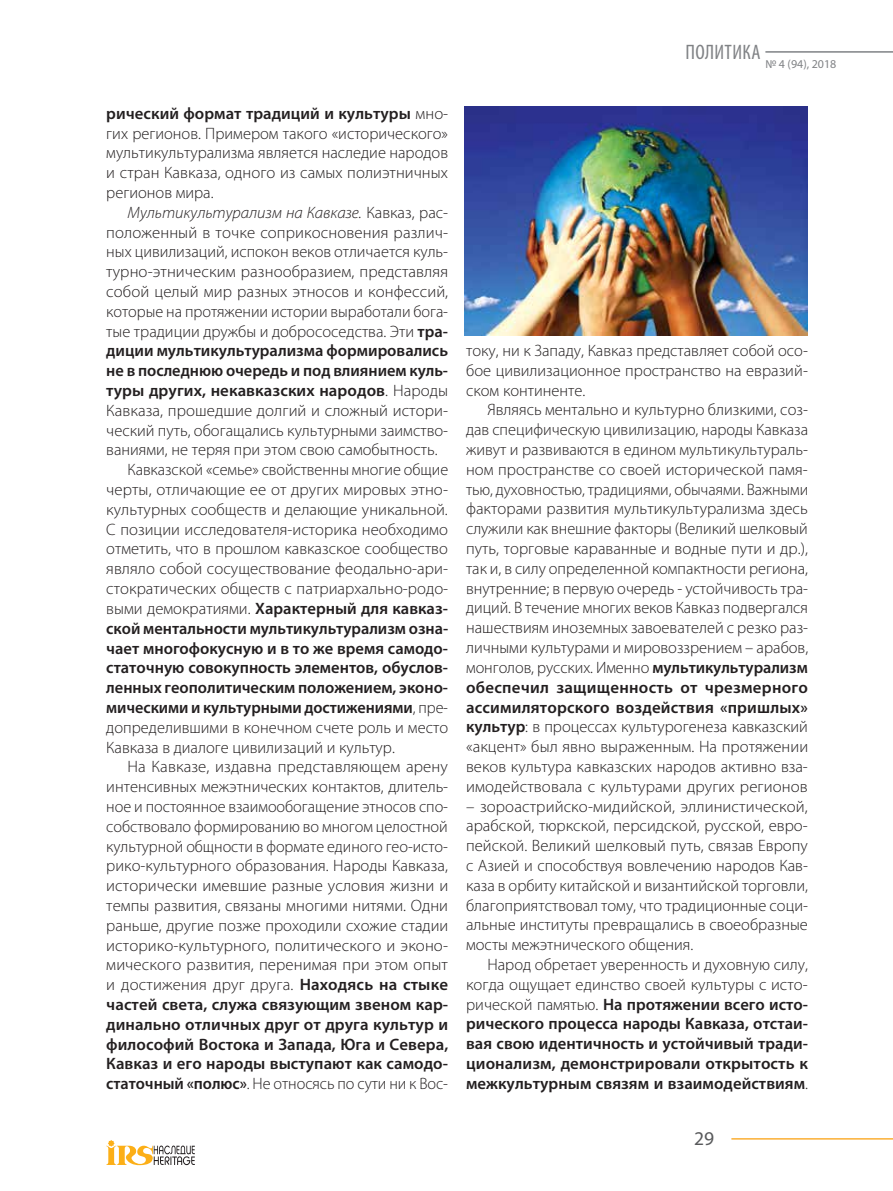
<style>
.page{position:relative;width:893px;height:1191px;background:#fff}
.page>*{position:absolute;margin:0;border:0;box-sizing:border-box;transform-origin:0 0}
.t1{font:condensed 21px "Myriad Pro";letter-spacing:.02em;color:#808285}
.t2{font:19.5px "Myriad Pro";color:#58595b}
.t3{font:300 16.5px/19.8px "Myriad Pro";color:#231f20;text-align:justify}
.t4{font:600 16.5px/19.8px "Myriad Pro";color:#231f20;text-align:justify}
.t5{font:italic 300 16.5px "Myriad Pro";color:#231f20}
.t6{font:12px "Myriad Pro";color:#808285}
.s1{font-weight:600}
.s2{font-style:normal}
.s3{font-weight:300}
</style>
<div class="page">
<hr style="left:765px;top:51px;width:128px;height:2px;background:#808285">
<hr style="left:731px;top:1138px;width:162px;height:1px;background:#fbaf34">
<svg style="left:106px;top:1140px;width:89px;height:25px"></svg>
<img style="left:464px;top:106px;width:344px;height:229px">
<p class="t3" style="left:106px;top:104px;width:343px"><span class="s1">рический формат традиций и культуры</span> мно&shy;гих регионов. Примером такого «исторического» мультикультурализма является наследие народов и стран Кавказа, одного из самых полиэтничных регионов мира.</p>
<p class="t5" style="left:128px;top:203px;width:322px">Мультикультурализм на Кавказе. <span class="s2">Кавказ, рас-</span></p>
<p class="t3" style="left:106px;top:222px;width:343px">положенный в точке соприкосновения различ-</p>
<p class="t3" style="left:106px;top:242px;width:343px">ных цивилизаций, испокон веков отличается куль-</p>
<p class="t3" style="left:106px;top:262px;width:343px">турно-этническим разнообразием, представляя</p>
<p class="t3" style="left:106px;top:282px;width:343px">собой целый мир разных этносов и конфессий,</p>
<p class="t3" style="left:106px;top:302px;width:343px">которые на протяжении истории выработали бога-</p>
<p class="t3" style="left:106px;top:321px;width:343px">тые традиции дружбы и добрососедства. Эти <span class="s1">тра-</span></p>
<p class="t4" style="left:106px;top:340px;width:343px">диции мультикультурализма формировались</p>
<p class="t4" style="left:106px;top:360px;width:343px">не в последнюю очередь и под влиянием куль-</p>
<p class="t4" style="left:106px;top:380px;width:343px">туры других, некавказских народов<span class="s3">. Народы</span></p>
<p class="t3" style="left:106px;top:401px;width:343px">Кавказа, прошедшие долгий и сложный истори-</p>
<p class="t3" style="left:106px;top:420px;width:343px">ческий путь, обогащались культурными заимство-</p>
<p class="t3" style="left:106px;top:440px;width:333px">ваниями, не теряя при этом свою самобытность.</p>
<p class="t3" style="left:128px;top:460px;width:322px">Кавказской «семье» свойственны многие общие</p>
<p class="t3" style="left:106px;top:480px;width:343px">черты, отличающие ее от других мировых этно-</p>
<p class="t3" style="left:106px;top:500px;width:343px">культурных сообществ и делающие уникальной.</p>
<p class="t3" style="left:106px;top:519px;width:343px">С позиции исследователя-историка необходимо</p>
<p class="t3" style="left:106px;top:539px;width:343px">отметить, что в прошлом кавказское сообщество</p>
<p class="t3" style="left:106px;top:559px;width:343px">являло собой сосуществование феодально-ари-</p>
<p class="t3" style="left:106px;top:579px;width:343px">стократических обществ с патриархально-родо-</p>
<p class="t4" style="left:106px;top:598px;width:343px"><span class="s3">выми демократиями.</span> Характерный для кавказ-</p>
<p class="t4" style="left:106px;top:618px;width:343px">ской ментальности мультикультурализм озна-</p>
<p class="t4" style="left:106px;top:637px;width:343px">чает многофокусную и в то же время самодо-</p>
<p class="t4" style="left:106px;top:657px;width:343px">статочную совокупность элементов, обуслов-</p>
<p class="t4" style="left:106px;top:677px;width:343px">ленных геополитическим положением, эконо-</p>
<p class="t4" style="left:106px;top:697px;width:343px">мическими и культурными достижениями<span class="s3">, пре-</span></p>
<p class="t3" style="left:106px;top:717px;width:343px">допределившими в конечном счете роль и место</p>
<p class="t3" style="left:106px;top:737px;width:290px">Кавказа в диалоге цивилизаций и культур.</p>
<p class="t3" style="left:128px;top:757px;width:322px">На Кавказе, издавна представляющем арену</p>
<p class="t3" style="left:106px;top:777px;width:343px">интенсивных межэтнических контактов, длитель-</p>
<p class="t3" style="left:106px;top:797px;width:343px">ное и постоянное взаимообогащение этносов спо-</p>
<p class="t3" style="left:106px;top:816px;width:343px">собствовало формированию во многом целостной</p>
<p class="t3" style="left:106px;top:836px;width:343px">культурной общности в формате единого гео-исто-</p>
<p class="t3" style="left:106px;top:856px;width:343px">рико-культурного образования. Народы Кавказа,</p>
<p class="t3" style="left:106px;top:876px;width:343px">исторически имевшие разные условия жизни и</p>
<p class="t3" style="left:106px;top:896px;width:343px">темпы развития, связаны многими нитями. Одни</p>
<p class="t3" style="left:106px;top:915px;width:343px">раньше, другие позже проходили схожие стадии</p>
<p class="t3" style="left:106px;top:935px;width:343px">историко-культурного, политического и эконо-</p>
<p class="t3" style="left:106px;top:955px;width:343px">мического развития, перенимая при этом опыт</p>
<p class="t3" style="left:106px;top:975px;width:343px">и достижения друг друга. <span class="s1">Находясь на стыке</span></p>
<p class="t4" style="left:106px;top:994px;width:343px">частей света, служа связующим звеном кар-</p>
<p class="t4" style="left:106px;top:1014px;width:343px">динально отличных друг от друга культур и</p>
<p class="t4" style="left:106px;top:1033px;width:343px">философий Востока и Запада, Юга и Севера,</p>
<p class="t4" style="left:106px;top:1053px;width:343px">Кавказ и его народы выступают как самодо-</p>
<p class="t3" style="left:106px;top:1074px;width:343px"><span class="s1">статочный «полюс»</span>. Не относясь по сути ни к Вос-</p>
<p class="t1" style="left:685px;top:39px;width:77px">ПОЛИТИКА</p>
<p class="t6" style="left:765px;top:56px;width:73px">№ 4 (94), 2018</p>
<p class="t3" style="left:466px;top:341px;width:343px">току, ни к Западу, Кавказ представляет собой осо&shy;бое цивилизационное пространство на евразий&shy;ском континенте.</p>
<p class="t3" style="left:466px;top:400px;width:344px;text-indent:21px">Являясь ментально и культурно близкими, соз&shy;дав специфическую цивилизацию, народы Кавказа живут и развиваются в едином мультикультураль&shy;ном пространстве со своей исторической памя&shy;тью, духовностью, традициями, обычаями. Важными факторами развития мультикультурализма здесь служили как внешние факторы (Великий шелковый путь, торговые караванные и водные пути и др.), так и, в силу определенной компактности региона, внутренние; в первую очередь - устойчивость тра&shy;диций. В течение многих веков Кавказ подвергался нашествиям иноземных завоевателей с резко раз&shy;личными культурами и мировоззрением – арабов, монголов, русских. Именно <span class="s1">мультикультурализм обеспечил защищенность от чрезмерного ассимиляторского воздействия «пришлых» культур</span>: в процессах культурогенеза кавказский «акцент» был явно выраженным. На протяжении веков культура кавказских народов активно вза&shy;имодействовала с культурами других регионов</p>
<p class="t3" style="left:466px;top:796px;width:343px">– зороастрийско-мидийской, эллинистической, арабской, тюркской, персидской, русской, евро&shy;пейской. Великий шелковый путь, связав Европу с Азией и способствуя вовлечению народов Кав&shy;каза в орбиту китайской и византийской торговли, благоприятствовал тому, что традиционные соци&shy;альные институты превращались в своеобразные мосты межэтнического общения.</p>
<p class="t4" style="left:466px;top:954px;width:344px;text-indent:21px"><span class="s3">Народ обретает уверенность и духовную силу, когда ощущает единство своей культуры с исто&shy;рической памятью.</span> На протяжении всего исто&shy;рического процесса народы Кавказа, отстаи&shy;вая свою идентичность и устойчивый тради&shy;ционализм, демонстрировали открытость к межкультурным связям и взаимодействиям<span class="s3">.</span></p>
<p class="t2" style="left:694px;top:1126px;width:22px">29</p>
</div>
